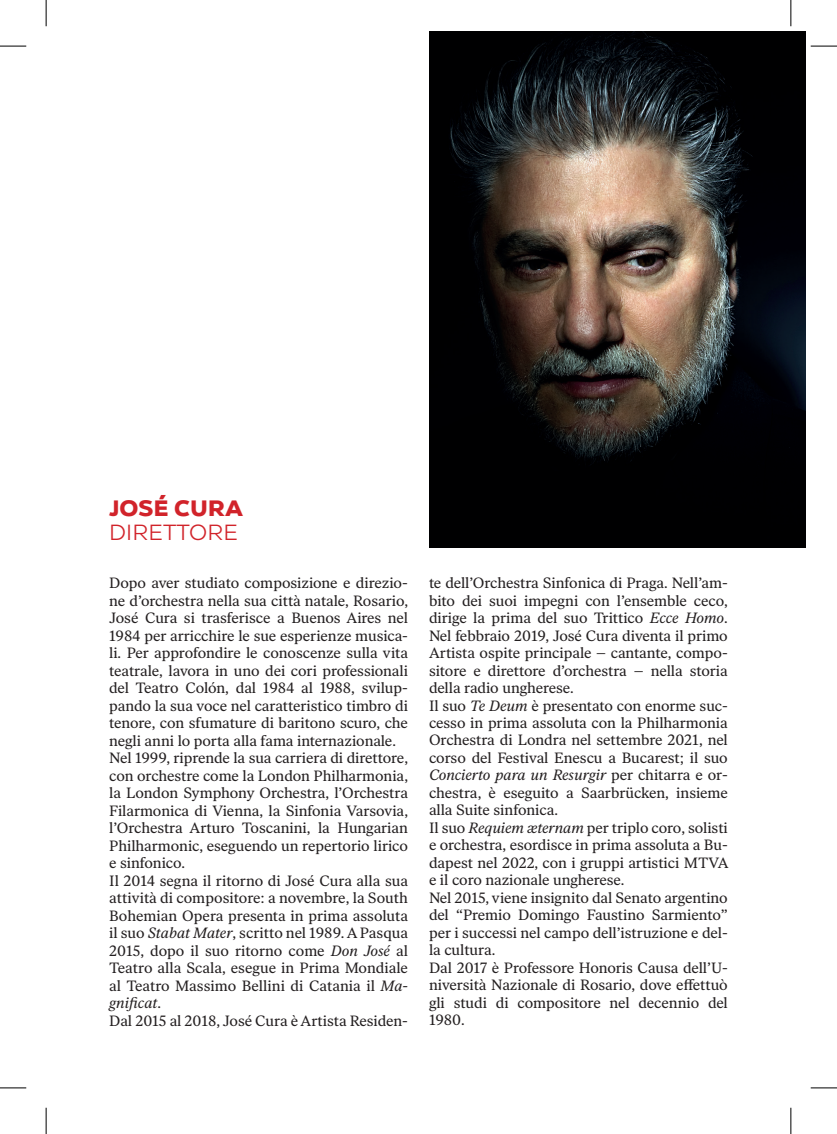
<style>
.page{position:relative;width:837px;height:1134px;background:#fff}
.page>*{position:absolute;margin:0;border:0;box-sizing:border-box;transform-origin:0 0}
.t1{font:300 22.75px "Object";letter-spacing:.005em;color:#d1232a}
.t2{font:900 22.75px "Object";letter-spacing:.005em;color:#d1232a}
.t3{font:14.88px/17.5px "Ivar Text";color:#231f20}
.s1{font-style:italic}
</style>
<div class="page">
<img style="left:429px;top:31px;width:376px;height:516px">
<svg style="left:0;top:46px;width:26px;height:1px"></svg>
<svg style="left:810px;top:46px;width:26px;height:1px"></svg>
<svg style="left:0;top:1088px;width:26px;height:1px"></svg>
<svg style="left:810px;top:1088px;width:26px;height:1px"></svg>
<svg style="left:46px;top:0;width:1px;height:26px"></svg>
<svg style="left:46px;top:1108px;width:1px;height:26px"></svg>
<svg style="left:790px;top:0;width:1px;height:26px"></svg>
<svg style="left:790px;top:1108px;width:1px;height:26px"></svg>
<h1 class="t2" style="left:109px;top:490px;width:135px">JOSÉ CURA</h1>
<h1 class="t1" style="left:109px;top:515px;width:130px">DIRETTORE</h1>
<p class="t3" style="left:109px;top:574px;width:300px">Dopo aver studiato composizione e direzio&shy;ne d’orchestra nella sua città natale, Rosario, José Cura si trasferisce a Buenos Aires nel 1984 per arricchire le sue esperienze musica&shy;li. Per approfondire le conoscenze sulla vita teatrale, lavora in uno dei cori professionali del Teatro Colón, dal 1984 al 1988, svilup&shy;pando la sua voce nel caratteristico timbro di tenore, con sfumature di baritono scuro, che negli anni lo porta alla fama internazionale.<br>Nel 1999, riprende la sua carriera di direttore, con orchestre come la London Philharmonia, la London Symphony Orchestra, l’Orchestra Filarmonica di Vienna, la Sinfonia Varsovia, l’Orchestra Arturo Toscanini, la Hungarian Philharmonic, eseguendo un repertorio lirico e sinfonico.<br>Il 2014 segna il ritorno di José Cura alla sua attività di compositore: a novembre, la South Bohemian Opera presenta in prima assoluta il suo <span class="s1">Stabat Mater</span>, scritto nel 1989. A Pasqua 2015, dopo il suo ritorno come <span class="s1">Don José</span> al Teatro alla Scala, esegue in Prima Mondiale al Teatro Massimo Bellini di Catania il <span class="s1">Ma&shy;gnificat</span>.<br>Dal 2015 al 2018, José Cura è Artista Residen-</p>
<p class="t3" style="left:429px;top:574px;width:301px">te dell’Orchestra Sinfonica di Praga. Nell’am&shy;bito dei suoi impegni con l’ensemble ceco, dirige la prima del suo Trittico <span class="s1">Ecce Homo</span>.<br>Nel febbraio 2019, José Cura diventa il primo Artista ospite principale – cantante, compo&shy;sitore e direttore d’orchestra – nella storia della radio ungherese.<br>Il suo <span class="s1">Te Deum</span> è presentato con enorme suc&shy;cesso in prima assoluta con la Philharmonia Orchestra di Londra nel settembre 2021, nel corso del Festival Enescu a Bucarest; il suo <span class="s1">Concierto para un Resurgir</span> per chitarra e or&shy;chestra, è eseguito a Saarbrücken, insieme alla Suite sinfonica.<br>Il suo <span class="s1">Requiem æternam</span> per triplo coro, solisti e orchestra, esordisce in prima assoluta a Bu&shy;dapest nel 2022, con i gruppi artistici MTVA e il coro nazionale ungherese.<br>Nel 2015, viene insignito dal Senato argentino del “Premio Domingo Faustino Sarmiento” per i successi nel campo dell’istruzione e del&shy;la cultura.<br>Dal 2017 è Professore Honoris Causa dell’U&shy;niversità Nazionale di Rosario, dove effettuò gli studi di compositore nel decennio del 1980.</p>
</div>
